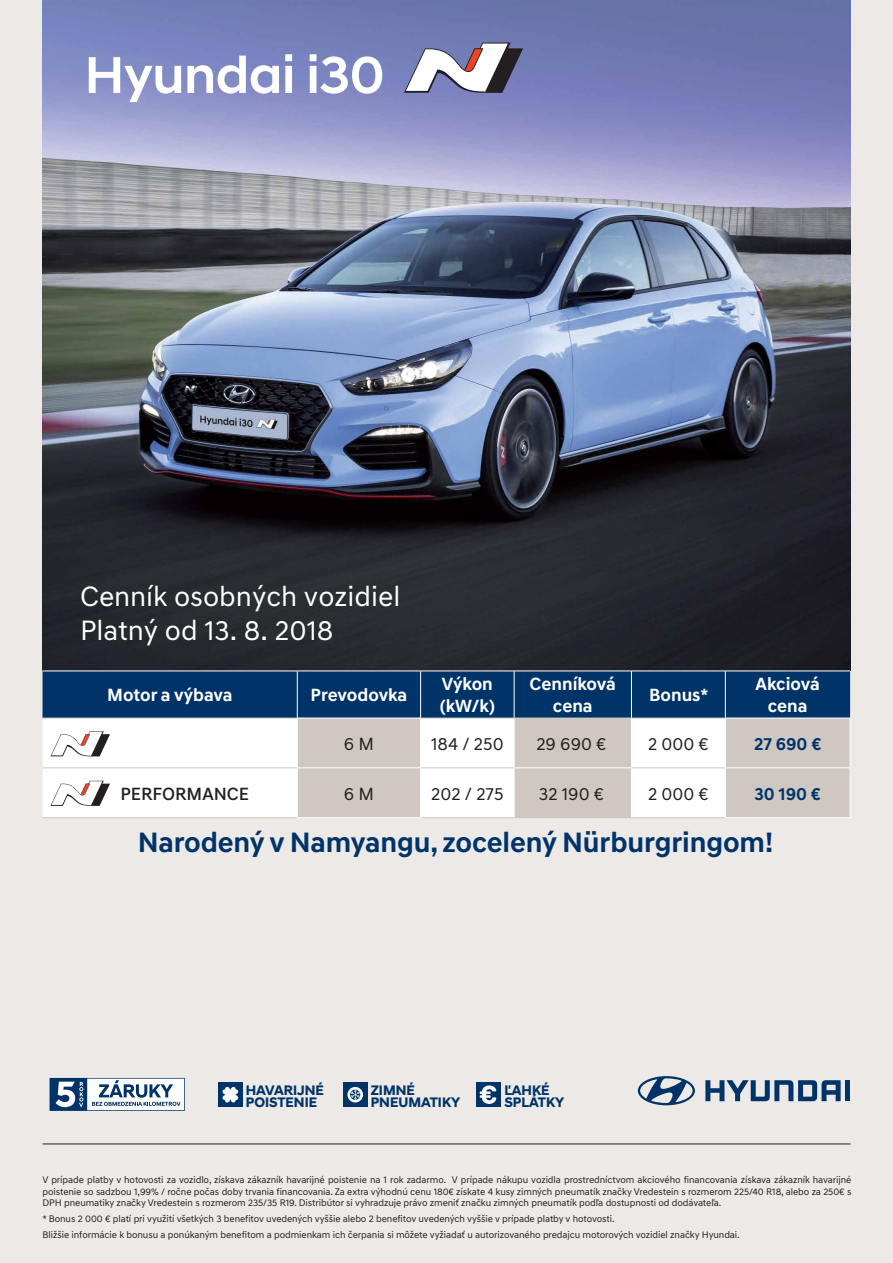
<style>
.page{position:relative;width:893px;height:1263px;background:#ece9e6}
.page>*{position:absolute;margin:0;border:0;box-sizing:border-box;transform-origin:0 0}
.t1{font:700 28.5px "Hyundai Sans Text";letter-spacing:-.005em;color:#003469}
.t2{font:28.5px/34.2px "Hyundai Sans Text";color:#fff}
.t3{font:700 18px/21.6px "Hyundai Sans Text";color:#fff;text-align:center}
.t4{font:18px "Hyundai Sans Text";color:#231f20}
.t5{font:700 18px "Hyundai Sans Text";color:#003469}
.t6{font:500 18px "Hyundai Sans Text";color:#231f20}
.t7{font:700 14.1px/12.3px "Hyundai Sans Head";color:#003469}
.t8{font:9.75px/11.7px "Hyundai Sans Text";letter-spacing:-.01em;color:#231f20;text-align:justify}
</style>
<div class="page">
<img style="left:43px;top:4px;width:807px;height:666px">
<hr style="left:43px;top:1144px;width:807px;height:1px;background:#231f20">
<div style="left:43px;top:671px;width:807px;height:47px;background:#003469"></div>
<div style="left:43px;top:719px;width:254px;height:98px;background:#fff"></div>
<svg style="left:298px;top:719px;width:552px;height:98px;background:#dfdad6"></svg>
<hr style="left:43px;top:670px;width:254px;height:1px;background:#fff">
<hr style="left:297px;top:670px;width:124px;height:1px;background:#fff">
<hr style="left:297px;top:671px;width:1px;height:47px;background:#fff">
<hr style="left:421px;top:670px;width:93px;height:1px;background:#fff">
<hr style="left:420px;top:671px;width:1px;height:47px;background:#fff">
<hr style="left:514px;top:670px;width:117px;height:1px;background:#fff">
<hr style="left:514px;top:671px;width:1px;height:47px;background:#fff">
<hr style="left:631px;top:670px;width:94px;height:1px;background:#fff">
<hr style="left:631px;top:671px;width:1px;height:47px;background:#fff">
<hr style="left:725px;top:670px;width:125px;height:1px;background:#fff">
<hr style="left:725px;top:671px;width:1px;height:47px;background:#fff">
<hr style="left:43px;top:718px;width:254px;height:1px;background:#cfc8c2">
<hr style="left:421px;top:718px;width:93px;height:1px;background:#cfc8c2">
<hr style="left:631px;top:718px;width:94px;height:1px;background:#cfc8c2">
<hr style="left:43px;top:767px;width:254px;height:1px;background:#cfc8c2">
<hr style="left:421px;top:767px;width:93px;height:1px;background:#cfc8c2">
<hr style="left:631px;top:767px;width:94px;height:1px;background:#cfc8c2">
<hr style="left:43px;top:817px;width:254px;height:1px;background:#cfc8c2">
<hr style="left:421px;top:817px;width:93px;height:1px;background:#cfc8c2">
<hr style="left:631px;top:817px;width:94px;height:1px;background:#cfc8c2">
<hr style="left:297px;top:718px;width:124px;height:1px;background:#fff">
<hr style="left:297px;top:718px;width:1px;height:49px;background:#fff">
<hr style="left:420px;top:718px;width:1px;height:49px;background:#fff">
<hr style="left:297px;top:767px;width:124px;height:1px;background:#fff">
<hr style="left:297px;top:768px;width:1px;height:49px;background:#fff">
<hr style="left:420px;top:768px;width:1px;height:49px;background:#fff">
<hr style="left:297px;top:817px;width:124px;height:1px;background:#fff">
<hr style="left:514px;top:718px;width:117px;height:1px;background:#cfc8c2">
<hr style="left:514px;top:767px;width:117px;height:1px;background:#fff">
<hr style="left:514px;top:817px;width:117px;height:1px;background:#cfc8c2">
<hr style="left:514px;top:718px;width:1px;height:49px;background:#fff">
<hr style="left:631px;top:718px;width:1px;height:49px;background:#fff">
<hr style="left:514px;top:768px;width:1px;height:49px;background:#fff">
<hr style="left:631px;top:768px;width:1px;height:49px;background:#fff">
<hr style="left:725px;top:718px;width:125px;height:1px;background:#fff">
<hr style="left:725px;top:718px;width:1px;height:49px;background:#fff">
<hr style="left:850px;top:718px;width:1px;height:49px;background:#fff">
<hr style="left:725px;top:767px;width:125px;height:1px;background:#fff">
<hr style="left:725px;top:768px;width:1px;height:49px;background:#fff">
<hr style="left:850px;top:768px;width:1px;height:49px;background:#fff">
<hr style="left:725px;top:817px;width:125px;height:1px;background:#fff">
<svg style="left:705px;top:1080px;width:136px;height:21px"></svg>
<div style="left:845px;top:1080px;width:5px;height:21px;background:#003469"></div>
<svg style="left:638px;top:1076px;width:57px;height:29px"></svg>
<div style="left:218px;top:1082px;width:25px;height:25px;background:#003469"></div>
<svg style="left:223px;top:1087px;width:15px;height:15px"></svg>
<div style="left:477px;top:1082px;width:24px;height:25px;background:#003469"></div>
<svg style="left:480px;top:1085px;width:16px;height:19px"></svg>
<div style="left:343px;top:1082px;width:24px;height:25px;background:#003469"></div>
<svg style="left:347px;top:1087px;width:16px;height:15px"></svg>
<svg style="left:89px;top:54px;width:293px;height:48px;background:#a8aed6"></svg>
<svg style="left:404px;top:43px;width:119px;height:50px;background:#a09eb4"></svg>
<svg style="left:50px;top:731px;width:60px;height:25px"></svg>
<svg style="left:50px;top:781px;width:60px;height:25px"></svg>
<svg style="left:50px;top:1078px;width:135px;height:33px;background:#9aafc3"></svg>
<h1 class="t2" style="left:80px;top:579px;width:322px">Cenník osobných vozidiel<br>Platný od 13. 8. 2018</h1>
<h2 class="t3" style="left:107px;top:684px;width:127px">Motor a výbava</h2>
<h2 class="t3" style="left:311px;top:684px;width:98px">Prevodovka</h2>
<h2 class="t3" style="left:440px;top:673px;width:57px;text-align:left">Výkon (kW/k)</h2>
<h2 class="t3" style="left:530px;top:673px;width:88px">Cenníková cena</h2>
<h2 class="t4" style="left:344px;top:733px;width:32px">6 M</h2>
<h2 class="t4" style="left:431px;top:733px;width:74px">184 / 250</h2>
<h2 class="t6" style="left:120px;top:782px;width:130px">PERFORMANCE</h2>
<h2 class="t4" style="left:344px;top:782px;width:32px">6 M</h2>
<h2 class="t4" style="left:431px;top:782px;width:74px">202 / 275</h2>
<h2 class="t4" style="left:536px;top:733px;width:72px">29 690 €</h2>
<h2 class="t4" style="left:539px;top:782px;width:67px">32 190 €</h2>
<h2 class="t3" style="left:649px;top:684px;width:61px">Bonus*</h2>
<h2 class="t4" style="left:648px;top:733px;width:62px">2 000 €</h2>
<h2 class="t4" style="left:648px;top:782px;width:62px">2 000 €</h2>
<h2 class="t3" style="left:756px;top:673px;width:66px">Akciová cena</h2>
<h2 class="t5" style="left:754px;top:732px;width:69px">27 690 €</h2>
<h2 class="t5" style="left:754px;top:782px;width:68px">30 190 €</h2>
<h1 class="t1" style="left:138px;top:824px;width:637px">Narodený v Namyangu, zocelený Nürburgringom!</h1>
<h3 class="t7" style="left:246px;top:1084px;width:80px">HAVARIJNÉ<br>POISTENIE</h3>
<h3 class="t7" style="left:504px;top:1084px;width:62px">ĽAHKÉ<br>SPLÁTKY</h3>
<h3 class="t7" style="left:371px;top:1084px;width:91px">ZIMNÉ<br>PNEUMATIKY</h3>
<p class="t8" style="left:43px;top:1174px;width:810px">V prípade platby v hotovosti za vozidlo, získava zákazník havarijné poistenie na 1 rok zadarmo. V prípade nákupu vozidla prostredníctvom akciového financovania získava zákazník havarijné poistenie so sadzbou 1,99% / ročne počas doby trvania financovania. Za extra výhodnú cenu 180€ získate 4 kusy zimných pneumatík značky Vredestein s rozmerom 225/40 R18, alebo za 250€ s DPH pneumatiky značky Vredestein s rozmerom 235/35 R19. Distribútor si vyhradzuje právo zmeniť značku zimných pneumatík podľa dostupnosti od dodávateľa.</p>
<p class="t8" style="left:43px;top:1211px;width:699px;line-height:15.9px">* Bonus 2 000 € platí pri využití všetkých 3 benefitov uvedených vyššie alebo 2 benefitov uvedených vyššie v prípade platby v hotovosti.<br>Bližšie informácie k bonusu a ponúkaným benefitom a podmienkam ich čerpania si môžete vyžiadať u autorizovaného predajcu motorových vozidiel značky Hyundai.</p>
</div>
